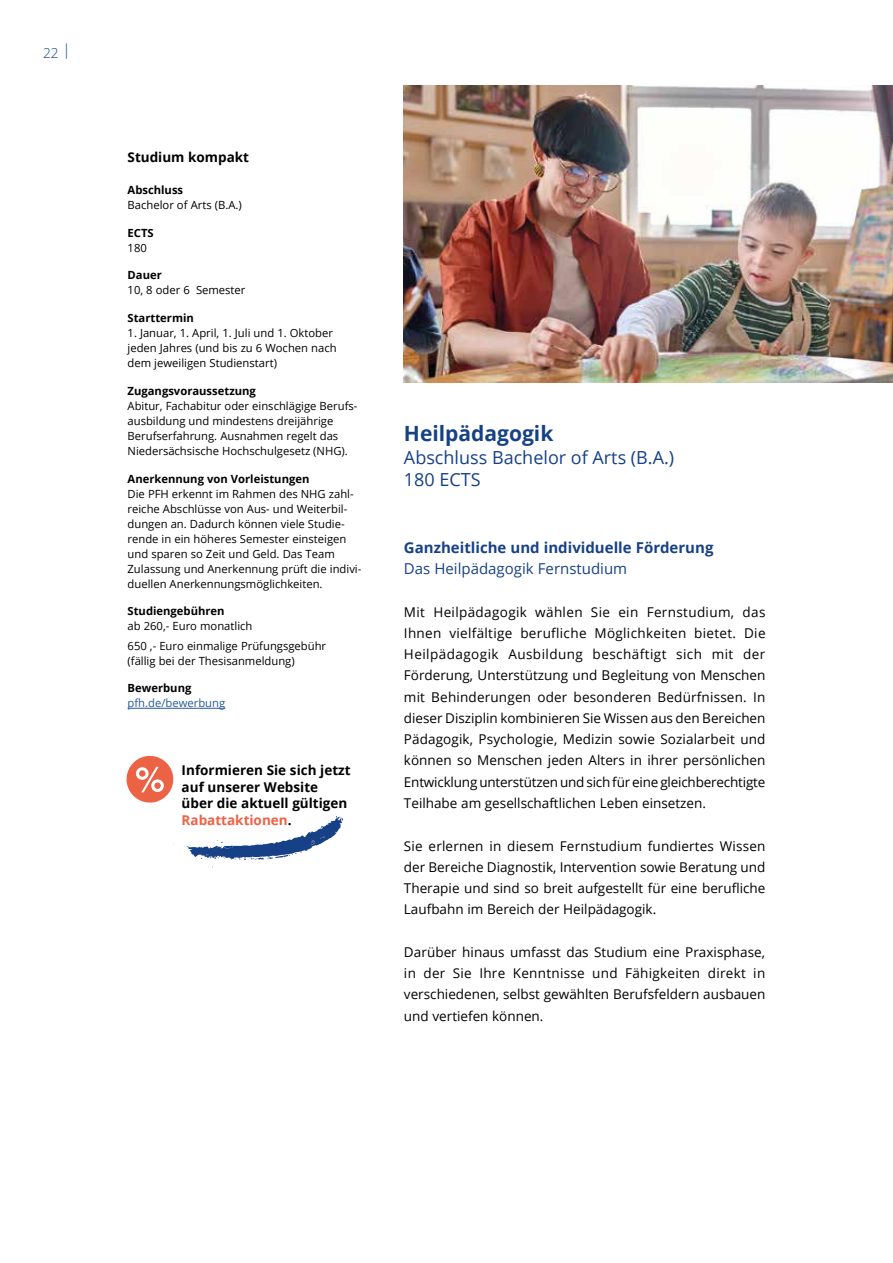
<style>
.page{position:relative;width:893px;height:1263px;background:#fff}
.page>*{position:absolute;margin:0;border:0;box-sizing:border-box;transform-origin:0 0}
.t1{font:700 21px "Open Sans";color:#174187}
.t2{font:18px/22.5px "Open Sans";color:#174187}
.t3{font:700 15px "Open Sans";color:#174187}
.t4{font:15px "Open Sans";color:#174187}
.t5{font:300 13.65px "Open Sans";color:#174187}
.t6{font:13.5px/21.3px "Open Sans";color:#000;text-align:justify}
.t7{font:700 13.5px/16.5px "Open Sans";color:#000}
.t8{font:11.25px/15px "Open Sans";color:#000}
.t9{font:700 11.25px "Open Sans";color:#000}
.t10{font:11.25px "Open Sans";color:#275b9b}
.s1{color:#ec6244}
</style>
<div class="page">
<hr style="left:128px;top:708px;width:97px;height:1px;background:#275b9b">
<svg style="left:187px;top:816px;width:156px;height:51px"></svg>
<svg style="left:126px;top:755px;width:48px;height:48px"></svg>
<img style="left:404px;top:85px;width:489px;height:298px">
<p class="t5" style="left:43px;top:44px;width:29px">22 <sup>|</sup></p>
<p class="t7" style="left:128px;top:148px;width:123px">Studium kompakt</p>
<p class="t9" style="left:128px;top:182px;width:57px">Abschluss</p>
<p class="t8" style="left:128px;top:197px;width:116px">Bachelor of Arts (B.A.)</p>
<p class="t9" style="left:128px;top:225px;width:28px">ECTS</p>
<p class="t8" style="left:128px;top:240px;width:21px">180</p>
<p class="t9" style="left:128px;top:267px;width:36px">Dauer</p>
<p class="t8" style="left:128px;top:282px;width:119px">10, 8 oder 6 Semester</p>
<p class="t9" style="left:128px;top:310px;width:68px">Starttermin</p>
<p class="t8" style="left:128px;top:325px;width:211px">1. Januar, 1. April, 1. Juli und 1. Oktober jeden Jahres (und bis zu 6 Wochen nach dem jeweiligen Studienstart)</p>
<p class="t9" style="left:128px;top:383px;width:130px">Zugangsvoraussetzung</p>
<p class="t8" style="left:128px;top:398px;width:231px">Abitur, Fachabitur oder einschlägige Berufs&shy;ausbildung und mindestens dreijährige Berufserfahrung. Ausnahmen regelt das Niedersächsische Hochschulgesetz (NHG).</p>
<p class="t9" style="left:128px;top:470px;width:183px">Anerkennung von Vorleistungen</p>
<p class="t8" style="left:128px;top:486px;width:235px">Die PFH erkennt im Rahmen des NHG zahl&shy;reiche Abschlüsse von Aus- und Weiterbil&shy;dungen an. Dadurch können viele Studie&shy;rende in ein höheres Semester einsteigen und sparen so Zeit und Geld. Das Team Zulassung und Anerkennung prüft die indivi&shy;duellen Anerkennungsmöglichkeiten.</p>
<p class="t9" style="left:128px;top:603px;width:99px">Studiengebühren</p>
<p class="t8" style="left:128px;top:616px;width:200px;line-height:19.2px">ab 260,- Euro monatlich<br>650 ,- Euro einmalige Prüfungsgebühr</p>
<p class="t8" style="left:128px;top:653px;width:169px">(fällig bei der Thesisanmeldung)</p>
<p class="t9" style="left:128px;top:680px;width:65px">Bewerbung</p>
<p class="t10" style="left:128px;top:695px;width:99px">pfh.de/bewerbung</p>
<p class="t7" style="left:182px;top:762px;width:171px">Informieren Sie sich jetzt auf unserer Website über die aktuell gültigen<br><span class="s1">Rabattaktionen</span>.</p>
<h1 class="t1" style="left:404px;top:419px;width:151px">Heilpädagogik</h1>
<h2 class="t2" style="left:404px;top:446px;width:272px">Abschluss Bachelor of Arts (B.A.)<br>180 ECTS</h2>
<p class="t3" style="left:404px;top:537px;width:311px">Ganzheitliche und individuelle Förderung</p>
<p class="t4" style="left:404px;top:558px;width:225px">Das Heilpädagogik Fernstudium</p>
<p class="t6" style="left:404px;top:601px;width:363px">Mit Heilpädagogik wählen Sie ein Fernstudium, das Ihnen vielfältige berufliche Möglichkeiten bietet. Die Heilpädagogik Ausbildung beschäftigt sich mit der Förderung, Unterstützung und Begleitung von Menschen mit Behinderungen oder besonderen Bedürfnissen. In dieser Disziplin kombinieren Sie Wissen aus den Bereichen Pädagogik, Psychologie, Medizin sowie Sozialarbeit und können so Menschen jeden Alters in ihrer persönlichen Entwicklung unterstützen und sich für eine gleichberechtigte Teilhabe am gesellschaftlichen Leben einsetzen.</p>
<p class="t6" style="left:404px;top:835px;width:363px">Sie erlernen in diesem Fernstudium fundiertes Wissen der Bereiche Diagnostik, Intervention sowie Beratung und Therapie und sind so breit aufgestellt für eine berufliche Laufbahn im Bereich der Heilpädagogik.</p>
<p class="t6" style="left:404px;top:941px;width:363px">Darüber hinaus umfasst das Studium eine Praxisphase, in der Sie Ihre Kenntnisse und Fähigkeiten direkt in verschiedenen, selbst gewählten Berufsfeldern ausbauen und vertiefen können.</p>
</div>
